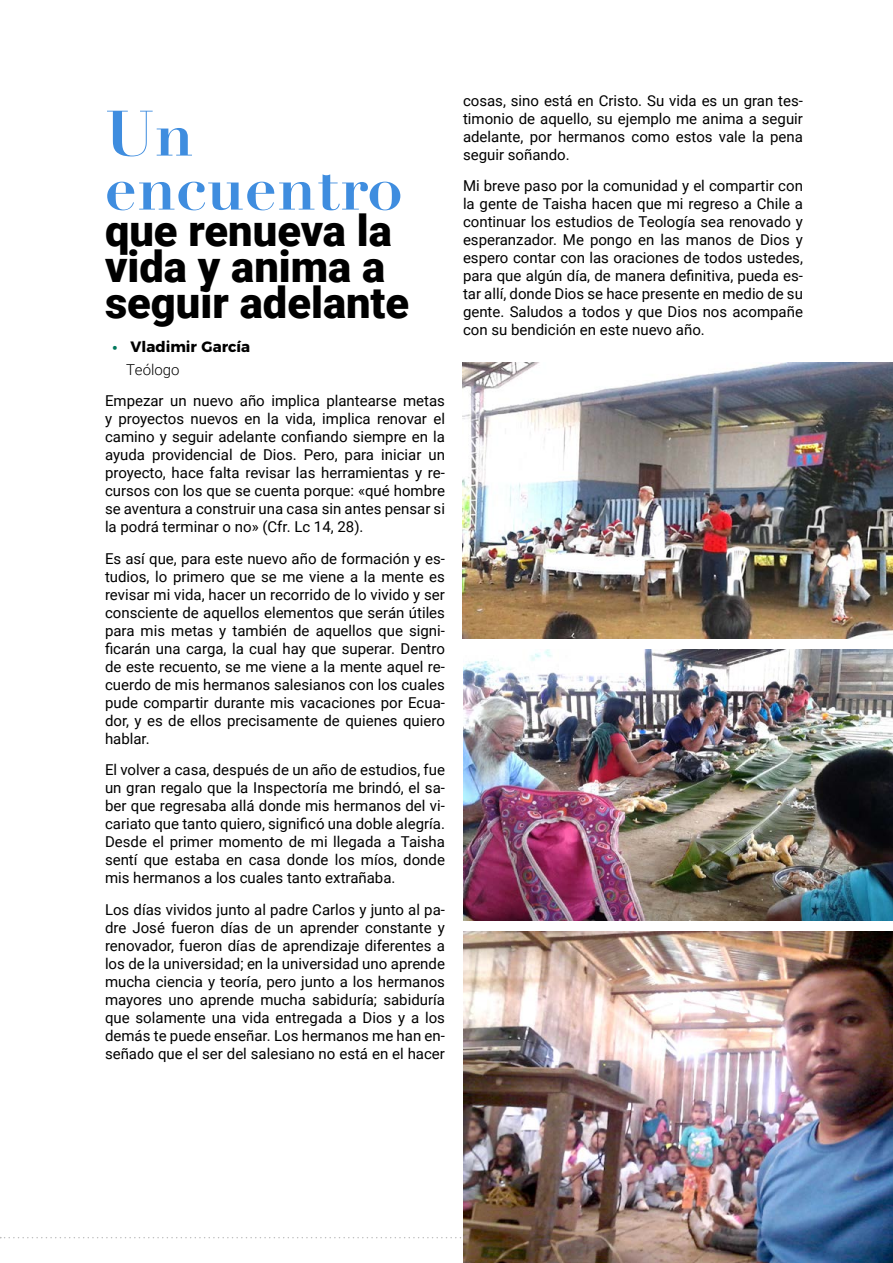
<style>
.page{position:relative;width:893px;height:1263px;background:#fff}
.page>*{position:absolute;margin:0;border:0;box-sizing:border-box;transform-origin:0 0}
.t1{font:700 63px/54px "Didot";color:#3f8ddf}
.t2{font:900 43.5px/36px "Roboto";color:#000}
.t3{font:15px/18px "Roboto";color:#000;text-align:justify}
.t4{font:700 15px "Montserrat";color:#000}
.t5{font:300 15px "Roboto";color:#000}
.s1{color:#00785c}
</style>
<div class="page">
<svg style="left:0;top:1237px;width:461px;height:1px"></svg>
<img style="left:462px;top:363px;width:431px;height:276px">
<img style="left:463px;top:650px;width:430px;height:271px">
<img style="left:463px;top:932px;width:430px;height:331px">
<h1 class="t1" style="left:105px;top:107px;width:299px">Un encuentro</h1>
<h2 class="t2" style="left:105px;top:210px;width:306px">que renueva la vida y anima a seguir adelante</h2>
<p class="t4" style="left:112px;top:334px;width:139px"><span class="s1">•</span> Vladimir García</p>
<p class="t5" style="left:126px;top:359px;width:55px">Teólogo</p>
<p class="t3" style="left:105px;top:391px;width:341px">Empezar un nuevo año implica plantearse metas y proyectos nuevos en la vida, implica renovar el camino y seguir adelante confiando siempre en la ayuda providencial de Dios. Pero, para iniciar un proyecto, hace falta revisar las herramientas y re&shy;cursos con los que se cuenta porque: «qué hombre se aventura a construir una casa sin antes pensar si la podrá terminar o no» (Cfr. Lc 14, 28).</p>
<p class="t3" style="left:105px;top:549px;width:341px">Es así que, para este nuevo año de formación y es&shy;tudios, lo primero que se me viene a la mente es revisar mi vida, hacer un recorrido de lo vivido y ser consciente de aquellos elementos que serán útiles para mis metas y también de aquellos que signi&shy;ficarán una carga, la cual hay que superar. Dentro de este recuento, se me viene a la mente aquel re&shy;cuerdo de mis hermanos salesianos con los cuales pude compartir durante mis vacaciones por Ecua&shy;dor, y es de ellos precisamente de quienes quiero hablar.</p>
<p class="t3" style="left:105px;top:760px;width:341px">El volver a casa, después de un año de estudios, fue un gran regalo que la Inspectoría me brindó, el sa&shy;ber que regresaba allá donde mis hermanos del vi&shy;cariato que tanto quiero, significó una doble alegría.<br>Desde el primer momento de mi llegada a Taisha sentí que estaba en casa donde los míos, donde mis hermanos a los cuales tanto extrañaba.</p>
<p class="t3" style="left:105px;top:900px;width:341px">Los días vividos junto al padre Carlos y junto al pa&shy;dre José fueron días de un aprender constante y renovador, fueron días de aprendizaje diferentes a los de la universidad; en la universidad uno aprende mucha ciencia y teoría, pero junto a los hermanos mayores uno aprende mucha sabiduría; sabiduría que solamente una vida entregada a Dios y a los demás te puede enseñar. Los hermanos me han en&shy;señado que el ser del salesiano no está en el hacer</p>
<p class="t3" style="left:463px;top:91px;width:341px">cosas, sino está en Cristo. Su vida es un gran tes&shy;timonio de aquello, su ejemplo me anima a seguir adelante, por hermanos como estos vale la pena seguir soñando.</p>
<p class="t3" style="left:463px;top:176px;width:341px">Mi breve paso por la comunidad y el compartir con la gente de Taisha hacen que mi regreso a Chile a continuar los estudios de Teología sea renovado y esperanzador. Me pongo en las manos de Dios y espero contar con las oraciones de todos ustedes, para que algún día, de manera definitiva, pueda es&shy;tar allí, donde Dios se hace presente en medio de su gente. Saludos a todos y que Dios nos acompañe con su bendición en este nuevo año.</p>
</div>
